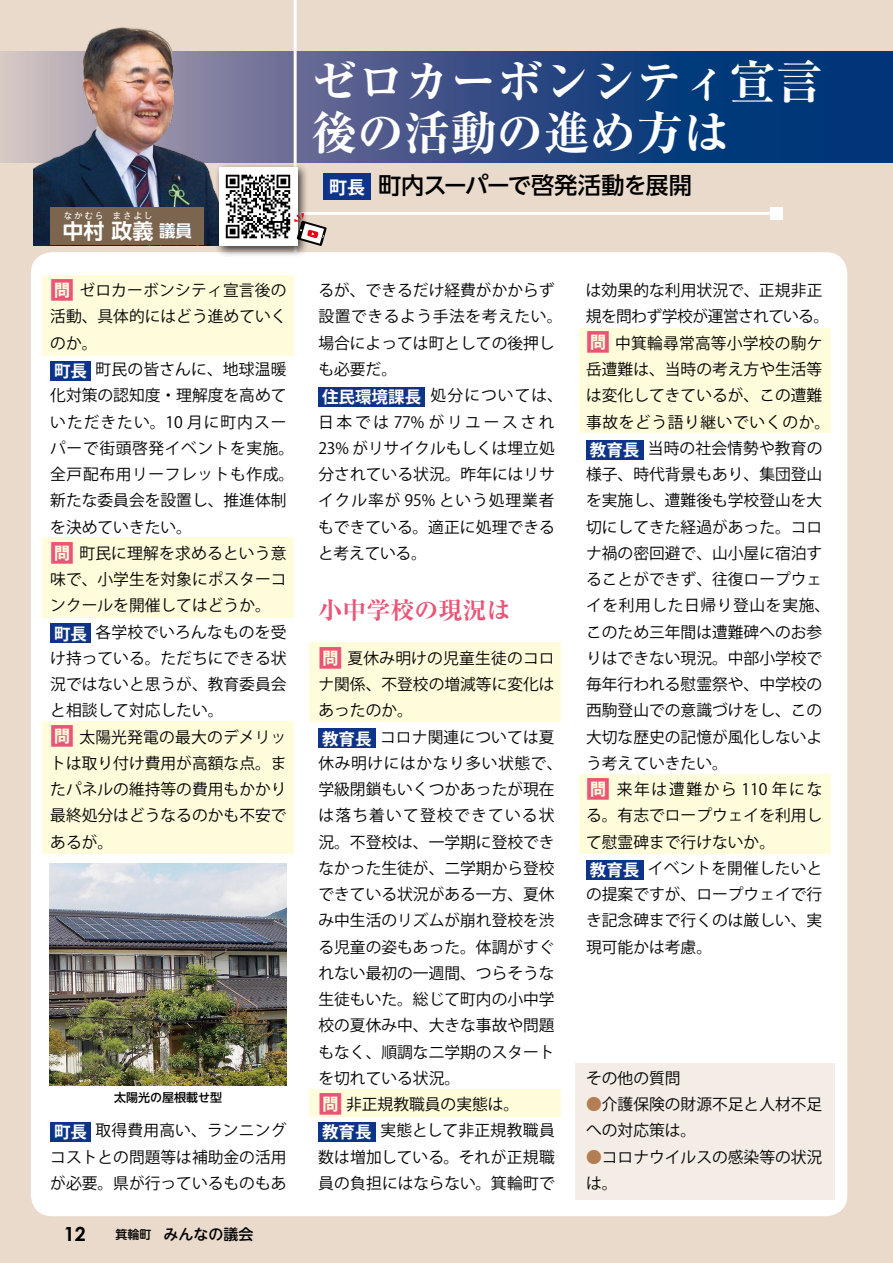
<style>
.page{position:relative;width:893px;height:1263px;background:#e9dacb}
.page>*{position:absolute;margin:0;border:0;box-sizing:border-box;transform-origin:0 0}
.t1{font:700 expanded 46.5px/51px "Ryumin Pro";color:#fff}
.t2{font:700 expanded 24px "Ryumin Pro";color:#e95477}
.t3{font:500 23.25px "UD Shin Go NT Pro";letter-spacing:-.035em;color:#000}
.t4{font:700 21px "UD Shin Go NT Pro De";color:#fff}
.t5{font:700 16.5px "UD Shin Go NT Pro De";color:#fff}
.t6{font:15.75px/26.2px "Koz Go Pr 6 N";color:#000}
.t7{font:500 15px "UD Shin M Go Pro";color:#000}
.t8{font:500 12px "UD Shin Go NT Pro";color:#000}
.t9{font:700 9px "UD Shin Go NT Pro De";letter-spacing:.165em;color:#fff}
.s1{font-weight:700;font-size:24px;color:#e95477}
.s2{font-weight:700;font-size:16.5px;color:#fff}
.s3{font-family:"Century Gothic";font-weight:700;font-size:19.5px}
.s4{font-size:12px}
.s5{font-family:"Koz Go Pr 6 N";font-weight:700;font-size:18px;color:#fff}
.s6{color:#b37e53}
</style>
<div class="page">
<svg style="left:0;top:51px;width:893px;height:111px"></svg>
<div style="left:31px;top:252px;width:816px;height:964px;background:#fff;border-radius:21px"></div>
<hr style="left:294px;top:0;width:3px;height:321px;background:#fff">
<img style="left:34px;top:27px;width:201px;height:219px">
<div style="left:50px;top:207px;width:154px;height:38px;background:#7c654f"></div>
<div style="left:575px;top:1063px;width:259px;height:136px;background:#f4ede6"></div>
<div style="left:43px;top:275px;width:251px;height:81px;background:#fffcdb"></div>
<div style="left:43px;top:537px;width:251px;height:81px;background:#fffcdb"></div>
<div style="left:43px;top:721px;width:251px;height:133px;background:#fffcdb"></div>
<div style="left:309px;top:643px;width:251px;height:79px;background:#fffcdb"></div>
<div style="left:309px;top:1090px;width:251px;height:27px;background:#fffcdb"></div>
<div style="left:50px;top:361px;width:41px;height:20px;background:#0d3488"></div>
<div style="left:50px;top:624px;width:41px;height:19px;background:#0d3488"></div>
<div style="left:50px;top:1122px;width:41px;height:20px;background:#0d3488"></div>
<hr style="left:281px;top:212px;width:495px;height:3px;background:#fff">
<div style="left:770px;top:207px;width:12px;height:12px;background:#fff"></div>
<div style="left:579px;top:328px;width:252px;height:105px;background:#fffcdb"></div>
<div style="left:579px;top:775px;width:251px;height:79px;background:#fffcdb"></div>
<div style="left:318px;top:387px;width:107px;height:20px;background:#0d3488"></div>
<div style="left:318px;top:729px;width:57px;height:19px;background:#0d3488"></div>
<div style="left:318px;top:1122px;width:57px;height:20px;background:#0d3488"></div>
<div style="left:586px;top:440px;width:57px;height:19px;background:#0d3488"></div>
<div style="left:586px;top:860px;width:57px;height:19px;background:#0d3488"></div>
<div style="left:214px;top:162px;width:95px;height:95px;background:#000;opacity:.75"></div>
<img style="left:219px;top:167px;width:78px;height:79px">
<svg style="left:294px;top:213px;width:33px;height:33px"></svg>
<div style="left:323px;top:174px;width:48px;height:26px;background:#0d3488"></div>
<img style="left:50px;top:863px;width:237px;height:222px">
<p class="t9" style="left:63px;top:209px;width:42px">なかむら</p>
<p class="t9" style="left:112px;top:209px;width:42px">まさよし</p>
<h3 class="t4" style="left:63px;top:214px;width:92px">中村政義</h3>
<p class="t5" style="left:159px;top:218px;width:35px">議員</p>
<p class="t6" style="left:50px;top:278px;width:246px"><span class="s1">問</span>ゼロカーボンシティ宣言後の活動、具体的にはどう進めていくのか。<br><span class="s2">町長</span>町民の皆さんに、地球温暖化対策の認知度・理解度を高めていただきたい。10 月に町内スーパーで街頭啓発イベントを実施。全戸配布用リーフレットも作成。新たな委員会を設置し、推進体制を決めていきたい。<br><span class="s1">問</span>町民に理解を求めるという意味で、小学生を対象にポスターコンクールを開催してはどうか。<br><span class="s2">町長</span>各学校でいろんなものを受け持っている。ただちにできる状況ではないと思うが、教育委員会と相談して対応したい。<br><span class="s1">問</span>太陽光発電の最大のデメリットは取り付け費用が高額な点。またパネルの維持等の費用もかかり最終処分はどうなるのかも不安であるが。</p>
<p class="t8" style="left:114px;top:1088px;width:109px">太陽光の屋根載せ型</p>
<p class="t6" style="left:50px;top:1118px;width:238px;text-align:justify"><span class="s2">町長</span>取得費用高い、ランニングコストとの問題等は補助金の活用が必要。県が行っているものもあ</p>
<p class="t7" style="left:64px;top:1222px;width:191px"><span class="s3">12</span>　　<span class="s4">箕輪町　</span>みんなの議会</p>
<h1 class="t1" style="left:311px;top:53px;width:513px">ゼロカーボンシティ宣言後の活動の進め方は</h1>
<h3 class="t3" style="left:329px;top:167px;width:365px"><span class="s5">町長</span> 町内スーパーで啓発活動を展開</h3>
<p class="t6" style="left:318px;top:278px;width:246px">るが、できるだけ経費がかからず設置できるよう手法を考えたい。場合によっては町としての後押しも必要だ。<br><span class="s2">住民環境課長</span> 処分については、日本では 77% がリユースされ<br>23% がリサイクルもしくは埋立処分されている状況。昨年にはリサイクル率が 95% という処理業者もできている。適正に処理できると考えている。</p>
<h2 class="t2" style="left:318px;top:591px;width:193px">小中学校の現況は</h2>
<p class="t6" style="left:318px;top:645px;width:246px"><span class="s1">問</span>夏休み明けの児童生徒のコロナ関係、不登校の増減等に変化はあったのか。<br><span class="s2">教育長</span>コロナ関連については夏休み明けにはかなり多い状態で、学級閉鎖もいくつかあったが現在は落ち着いて登校できている状況。不登校は、一学期に登校できなかった生徒が、二学期から登校できている状況がある一方、夏休み中生活のリズムが崩れ登校を渋る児童の姿もあった。体調がすぐれない最初の一週間、つらそうな生徒もいた。総じて町内の小中学校の夏休み中、大きな事故や問題もなく、順調な二学期のスタートを切れている状況。<br><span class="s1">問</span>非正規教職員の実態は。<br><span class="s2">教育長</span>実態として非正規教職員数は増加している。それが正規職員の負担にはならない。箕輪町で</p>
<p class="t6" style="left:586px;top:278px;width:246px">は効果的な利用状況で、正規非正規を問わず学校が運営されている。<span class="s1">問</span>中箕輪尋常高等小学校の駒ケ岳遭難は、当時の考え方や生活等は変化してきているが、この遭難事故をどう語り継いでいくのか。<span class="s2">教育長</span>当時の社会情勢や教育の様子、時代背景もあり、集団登山を実施し、遭難後も学校登山を大切にしてきた経過があった。コロナ禍の密回避で、山小屋に宿泊することができず、往復ロープウェイを利用した日帰り登山を実施、このため三年間は遭難碑へのお参りはできない現況。中部小学校で毎年行われる慰霊祭や、中学校の西駒登山での意識づけをし、この大切な歴史の記憶が風化しないよう考えていきたい。<br><span class="s1">問</span>来年は遭難から 110 年になる。有志でロープウェイを利用して慰霊碑まで行けないか。<br><span class="s2">教育長</span>イベントを開催したいとの提案ですが、ロープウェイで行き記念碑まで行くのは厳しい、実現可能かは考慮。</p>
<p class="t6" style="left:586px;top:1065px;width:96px">その他の質問</p>
<p class="t6" style="left:586px;top:1091px;width:238px"><span class="s6">●</span>介護保険の財源不足と人材不足への対応策は。</p>
<p class="t6" style="left:586px;top:1144px;width:238px"><span class="s6">●</span>コロナウイルスの感染等の状況は。</p>
</div>
